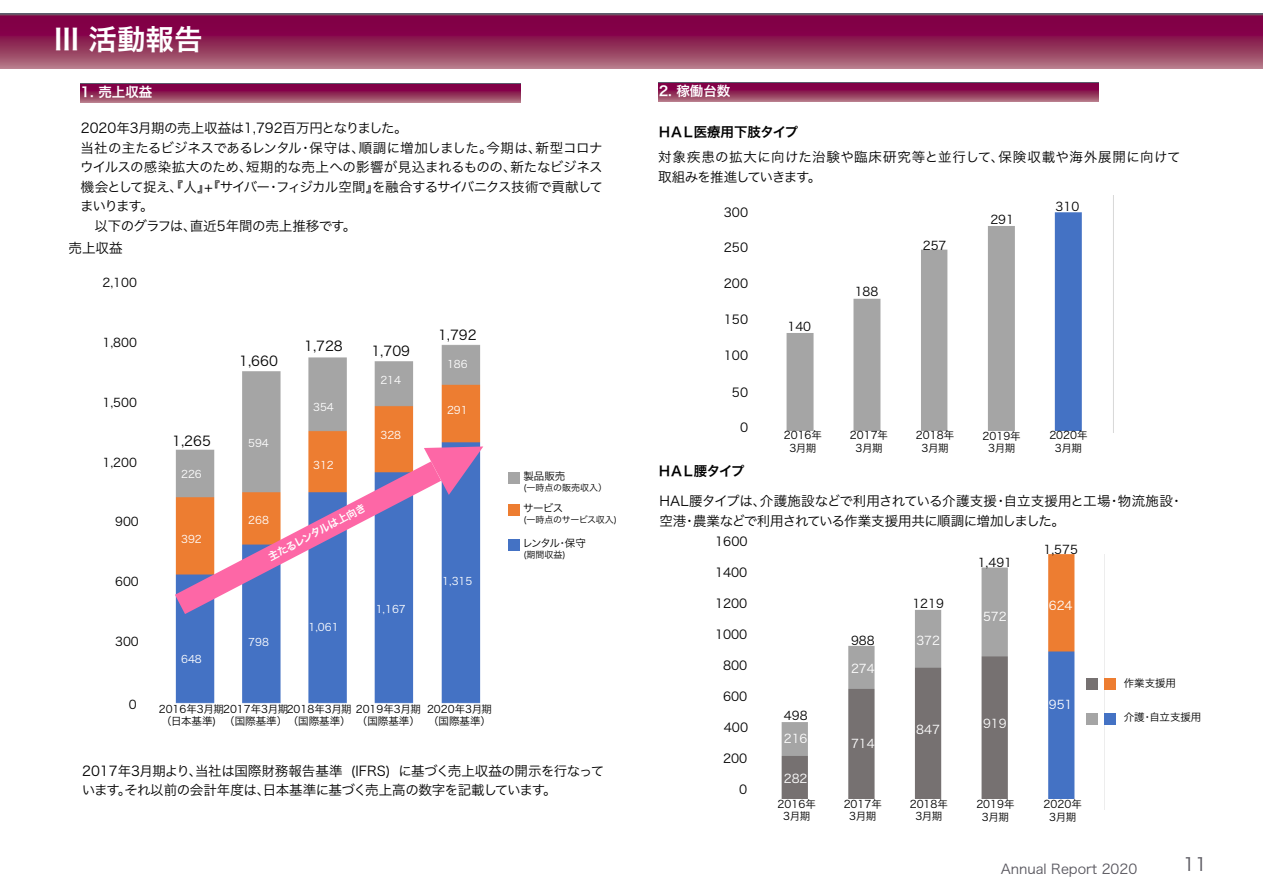
<style>
.page{position:relative;width:1263px;height:893px;background:#fff}
.page>*{position:absolute;margin:0;border:0;box-sizing:border-box;transform-origin:0 0}
.t1{font:28.5px "Hira Kaku Pro W6";color:#fff}
.t2{font:18px "Hira Kaku Pro W3";color:#57555d}
.t3{font:13.5px/19.5px "Hira Kaku Pro W3";letter-spacing:-.02em;color:#000}
.t4{font:13.5px/19.5px "Hira Kaku Pro W3";letter-spacing:.03em;color:#000}
.t5{font:13.5px "Hira Kaku Pro W3";color:#57555d}
.t6{font:13.5px "Hira Kaku Pro W6";color:#fff}
.t7{font:13.5px "Hira Kaku Pro W6";letter-spacing:-.065em;color:#000}
.t8{font:13.5px "Hira Kaku Pro W6";letter-spacing:-.09em;color:#000}
.t9{font:12.3px "Hira Kaku Pro W3";color:#000}
.t10{font:12px "Hira Kaku Pro W3";color:#000}
.t11{font:12px "Hira Kaku Pro W3";color:#fff}
.t12{font:10.5px/12.6px "Hira Kaku Pro W3";color:#000;text-align:center}
.t13{font:10.5px "Hira Kaku Pro W3";color:#fff}
.t14{font:10.5px "Hira Kaku Pro W6";color:#fff}
.t15{font:9px "Hira Kaku Pro W3";color:#000}
.t16{font:9px "Hira Kaku Pro W3";letter-spacing:-.035em;color:#000}
</style>
<div class="page">
<img style="left:175px;top:344px;width:309px;height:360px">
<svg style="left:80px;top:83px;width:440px;height:19px;background:#8d2a59"></svg>
<img style="left:781px;top:554px;width:324px;height:255px">
<img style="left:786px;top:212px;width:296px;height:219px">
<div style="left:508px;top:539px;width:12px;height:12px;background:#4472c4"></div>
<div style="left:508px;top:504px;width:12px;height:12px;background:#ed7d31"></div>
<div style="left:508px;top:472px;width:12px;height:11px;background:#a5a5a5"></div>
<div style="left:1104px;top:713px;width:12px;height:12px;background:#4472c4"></div>
<div style="left:1104px;top:678px;width:12px;height:12px;background:#ed7d31"></div>
<div style="left:1086px;top:713px;width:12px;height:12px;background:#a5a5a5"></div>
<div style="left:1086px;top:678px;width:12px;height:12px;background:#767171"></div>
<div style="left:838px;top:800px;width:50px;height:32px;background:#fff"></div>
<div style="left:904px;top:800px;width:50px;height:32px;background:#fff"></div>
<div style="left:772px;top:800px;width:50px;height:32px;background:#fff"></div>
<div style="left:970px;top:800px;width:51px;height:32px;background:#fff"></div>
<svg style="left:0;top:14px;width:1263px;height:55px;background:#902b5a"></svg>
<div style="left:1037px;top:800px;width:51px;height:32px;background:#fff"></div>
<svg style="left:658px;top:82px;width:441px;height:19px;background:#8d2958"></svg>
<svg style="left:175px;top:446px;width:308px;height:168px"></svg>
<h1 class="t1" style="left:54px;top:13px;width:150px">III 活動報告</h1>
<p class="t6" style="left:81px;top:79px;width:73px">1. 売上収益</p>
<p class="t6" style="left:659px;top:78px;width:73px">2. 稼働台数</p>
<p class="t3" style="left:80px;top:118px;width:524px">2020年3月期の売上収益は1,792百万円となりました。<br>当社の主たるビジネスであるレンタル・保守は、順調に増加しました。今期は、新型コロナウイルスの感染拡大のため、短期的な売上への影響が見込まれるものの、新たなビジネス機会として捉え、『人』+『サイバー・フィジカル空間』を融合するサイバニクス技術で貢献してまいります。<br>　以下のグラフは、直近5年間の売上推移です。</p>
<p class="t3" style="left:69px;top:237px;width:55px">売上収益</p>
<p class="t10" style="left:102px;top:272px;width:36px">2,100</p>
<p class="t10" style="left:102px;top:332px;width:36px">1,800</p>
<p class="t10" style="left:102px;top:392px;width:36px">1,500</p>
<p class="t3" style="left:239px;top:351px;width:40px">1,660</p>
<p class="t3" style="left:304px;top:335px;width:40px">1,728</p>
<p class="t13" style="left:313px;top:398px;width:22px">354</p>
<p class="t3" style="left:371px;top:340px;width:40px">1,709</p>
<p class="t13" style="left:380px;top:371px;width:22px">214</p>
<p class="t3" style="left:438px;top:324px;width:40px">1,792</p>
<p class="t13" style="left:447px;top:355px;width:22px">186</p>
<p class="t13" style="left:447px;top:401px;width:22px">291</p>
<p class="t3" style="left:172px;top:430px;width:40px">1,265</p>
<p class="t13" style="left:248px;top:433px;width:22px">594</p>
<p class="t13" style="left:380px;top:426px;width:22px">328</p>
<p class="t10" style="left:102px;top:451px;width:36px">1,200</p>
<p class="t13" style="left:181px;top:464px;width:22px">226</p>
<p class="t13" style="left:313px;top:456px;width:22px">312</p>
<p class="t12" style="left:523px;top:469px;width:43px">製品販売</p>
<p class="t15" style="left:523px;top:479px;width:85px">(一時点の販売収入）</p>
<p class="t10" style="left:115px;top:511px;width:25px">900</p>
<p class="t13" style="left:181px;top:530px;width:22px">392</p>
<p class="t14" style="left:264px;top:549px;width:110px;rotate:-28deg">主たるレンタルは上向き</p>
<p class="t13" style="left:248px;top:511px;width:22px">268</p>
<p class="t12" style="left:523px;top:501px;width:42px">サービス</p>
<p class="t16" style="left:523px;top:512px;width:95px">(一時点のサービス収入)</p>
<p class="t12" style="left:523px;top:536px;width:65px">レンタル・保守</p>
<p class="t15" style="left:523px;top:547px;width:44px">(期間収益)</p>
<p class="t10" style="left:115px;top:571px;width:25px">600</p>
<p class="t13" style="left:442px;top:571px;width:32px">1,315</p>
<p class="t13" style="left:376px;top:600px;width:32px">1,167</p>
<p class="t13" style="left:308px;top:617px;width:32px">1,061</p>
<p class="t10" style="left:115px;top:630px;width:25px">300</p>
<p class="t13" style="left:248px;top:633px;width:22px">798</p>
<p class="t13" style="left:181px;top:649px;width:22px">648</p>
<p class="t10" style="left:129px;top:694px;width:9px">0</p>
<p class="t12" style="left:159px;top:702px;width:263px">2016年3月期2017年3月期2018年3月期 2019年3月期（国際基準）（国際基準）</p>
<p class="t12" style="left:427px;top:702px;width:67px;text-align:left">2020年3月期（国際基準）</p>
<p class="t12" style="left:161px;top:714px;width:57px">（日本基準)</p>
<p class="t12" style="left:357px;top:714px;width:64px">（国際基準）</p>
<p class="t3" style="left:82px;top:760px;width:524px">2017年3月期より、当社は国際財務報告基準 (IFRS) に基づく売上収益の開示を行なっています。それ以前の会計年度は、日本基準に基づく売上高の数字を記載しています。</p>
<p class="t7" style="left:658px;top:119px;width:142px">ＨＡＬ医療用下肢タイプ</p>
<p class="t4" style="left:658px;top:147px;width:524px">対象疾患の拡大に向けた治験や臨床研究等と並行して、保険収載や海外展開に向けて取組みを推進していきます。</p>
<p class="t9" style="left:724px;top:201px;width:26px">300</p>
<p class="t9" style="left:724px;top:237px;width:26px">250</p>
<p class="t9" style="left:724px;top:273px;width:26px">200</p>
<p class="t9" style="left:724px;top:309px;width:26px">150</p>
<p class="t9" style="left:724px;top:345px;width:26px">100</p>
<p class="t9" style="left:732px;top:381px;width:18px">50</p>
<p class="t9" style="left:740px;top:417px;width:10px">0</p>
<p class="t8" style="left:658px;top:459px;width:88px">ＨＡＬ腰タイプ</p>
<p class="t10" style="left:787px;top:316px;width:25px">140</p>
<p class="t10" style="left:855px;top:280px;width:25px">188</p>
<p class="t10" style="left:923px;top:234px;width:25px">257</p>
<p class="t10" style="left:990px;top:209px;width:25px">291</p>
<p class="t10" style="left:1055px;top:195px;width:25px">310</p>
<p class="t12" style="left:784px;top:428px;width:40px">2016年<br>3月期</p>
<p class="t12" style="left:850px;top:428px;width:40px">2017年<br>3月期</p>
<p class="t12" style="left:916px;top:428px;width:40px">2018年<br>3月期</p>
<p class="t12" style="left:982px;top:428px;width:40px">2019年<br>3月期</p>
<p class="t12" style="left:1049px;top:428px;width:40px">2020年<br>3月期</p>
<p class="t3" style="left:659px;top:490px;width:525px">HAL腰タイプは、介護施設などで利用されている介護支援・自立支援用と工場・物流施設・空港・農業などで利用されている作業支援用共に順調に増加しました。</p>
<p class="t9" style="left:715px;top:531px;width:34px">1600</p>
<p class="t9" style="left:715px;top:562px;width:34px">1400</p>
<p class="t9" style="left:715px;top:593px;width:34px">1200</p>
<p class="t9" style="left:715px;top:624px;width:34px">1000</p>
<p class="t9" style="left:723px;top:655px;width:26px">800</p>
<p class="t9" style="left:723px;top:686px;width:26px">600</p>
<p class="t9" style="left:724px;top:717px;width:26px">400</p>
<p class="t9" style="left:723px;top:748px;width:26px">200</p>
<p class="t9" style="left:739px;top:779px;width:10px">0</p>
<p class="t10" style="left:784px;top:705px;width:25px">498</p>
<p class="t11" style="left:784px;top:728px;width:25px">216</p>
<p class="t11" style="left:784px;top:767px;width:25px">282</p>
<p class="t10" style="left:851px;top:630px;width:25px">988</p>
<p class="t11" style="left:851px;top:658px;width:25px">274</p>
<p class="t11" style="left:851px;top:733px;width:25px">714</p>
<p class="t10" style="left:912px;top:593px;width:33px">1219</p>
<p class="t11" style="left:916px;top:630px;width:25px">372</p>
<p class="t11" style="left:916px;top:719px;width:25px">847</p>
<p class="t10" style="left:978px;top:552px;width:36px">1,491</p>
<p class="t11" style="left:983px;top:606px;width:25px">572</p>
<p class="t11" style="left:983px;top:712px;width:25px">919</p>
<p class="t12" style="left:778px;top:797px;width:40px">2016年<br>3月期</p>
<p class="t12" style="left:976px;top:797px;width:40px">2019年<br>3月期</p>
<p class="t12" style="left:844px;top:797px;width:40px">2017年<br>3月期</p>
<p class="t12" style="left:910px;top:797px;width:40px">2018年<br>3月期</p>
<p class="t10" style="left:1043px;top:539px;width:36px">1,575</p>
<p class="t11" style="left:1049px;top:594px;width:25px">624</p>
<p class="t11" style="left:1049px;top:694px;width:25px">951</p>
<p class="t12" style="left:1043px;top:797px;width:40px">2020年<br>3月期</p>
<p class="t12" style="left:1124px;top:676px;width:54px">作業支援用</p>
<p class="t12" style="left:1124px;top:710px;width:79px">介護・自立支援用</p>
<p class="t5" style="left:1001px;top:857px;width:138px">Annual Report 2020</p>
<h2 class="t2" style="left:1183px;top:849px;width:25px">11</h2>
</div>
